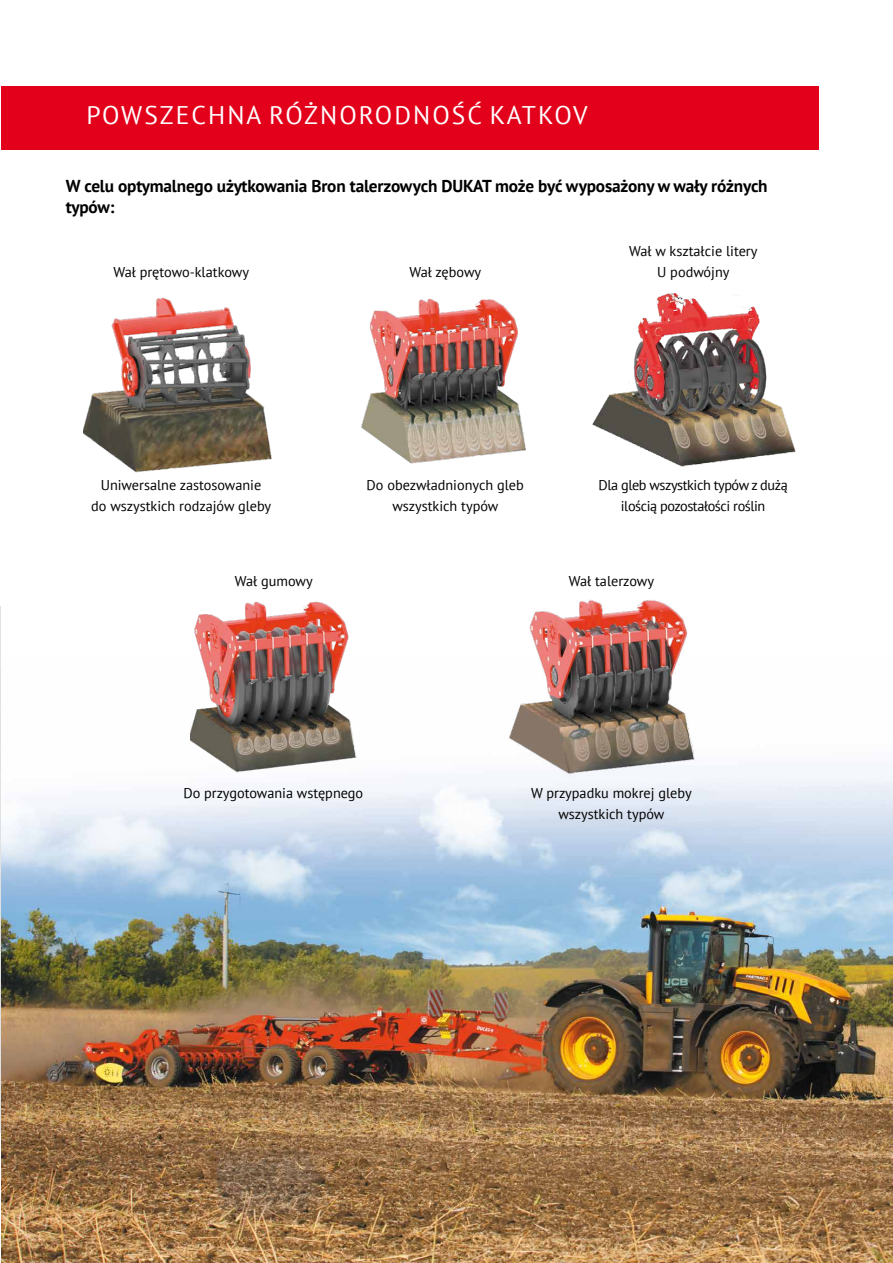
<style>
.page{position:relative;width:893px;height:1263px;background:#fff}
.page>*{position:absolute;margin:0;border:0;box-sizing:border-box;transform-origin:0 0}
.t1{font:25.5px "PT Sans";letter-spacing:.08em;color:#fff}
.t2{font:700 17.25px/21.3px "PT Sans";letter-spacing:-.01em;color:#000}
.t3{font:14.25px/21.3px "PT Sans";color:#000;text-align:center}
.t4{font:14.25px/21.3px "PT Sans";letter-spacing:-.03em;color:#000;text-align:center}
</style>
<div class="page">
<hr style="left:0;top:775px;width:1px;height:38px;background:#aba3a1">
<hr style="left:0;top:666px;width:1px;height:42px;background:#9c9e9f">
<svg style="left:0;top:747px;width:1px;height:28px"></svg>
<svg style="left:0;top:813px;width:1px;height:28px"></svg>
<hr style="left:0;top:872px;width:1px;height:50px;background:#9c9e9f">
<hr style="left:0;top:953px;width:1px;height:38px;background:#9c9e9f">
<hr style="left:0;top:1022px;width:1px;height:30px;background:#9c9e9f">
<hr style="left:0;top:708px;width:1px;height:39px;background:#9c9e9f">
<hr style="left:0;top:841px;width:1px;height:30px;background:#9c9e9f">
<svg style="left:0;top:991px;width:1px;height:31px"></svg>
<hr style="left:0;top:1052px;width:1px;height:81px;background:#9c9e9f">
<hr style="left:0;top:922px;width:1px;height:30px;background:#9c9e9f">
<hr style="left:0;top:606px;width:1px;height:60px;background:#aba3a1">
<img style="left:1px;top:765px;width:892px;height:498px">
<div style="left:1px;top:86px;width:818px;height:63px;background:#e2001a"></div>
<img style="left:361px;top:298px;width:165px;height:166px">
<img style="left:592px;top:293px;width:204px;height:174px">
<img style="left:84px;top:297px;width:188px;height:176px">
<img style="left:509px;top:600px;width:190px;height:176px">
<img style="left:190px;top:601px;width:175px;height:180px">
<h1 class="t1" style="left:86px;top:99px;width:503px">POWSZECHNA RÓŻNORODNOŚĆ KATKOV</h1>
<p class="t2" style="left:66px;top:175px;width:703px">W celu optymalnego użytkowania Bron talerzowych DUKAT może być wyposażony w wały różnych typów:</p>
<p class="t3" style="left:114px;top:261px;width:137px">Wał prętowo-klatkowy</p>
<p class="t3" style="left:410px;top:261px;width:73px">Wał zębowy</p>
<p class="t3" style="left:629px;top:240px;width:130px">Wał w kształcie litery<br>U podwójny</p>
<p class="t3" style="left:91px;top:474px;width:181px">Uniwersalne zastosowanie<br>do wszystkich rodzajów gleby</p>
<p class="t3" style="left:367px;top:474px;width:159px">Do obezwładnionych gleb wszystkich typów</p>
<p class="t4" style="left:598px;top:474px;width:191px">Dla gleb wszystkich typów z dużą ilością pozostałości roślin</p>
<p class="t3" style="left:235px;top:570px;width:79px">Wał gumowy</p>
<p class="t3" style="left:569px;top:570px;width:87px">Wał talerzowy</p>
<p class="t3" style="left:183px;top:782px;width:181px">Do przygotowania wstępnego</p>
<p class="t3" style="left:531px;top:782px;width:162px">W przypadku mokrej gleby wszystkich typów</p>
</div>
